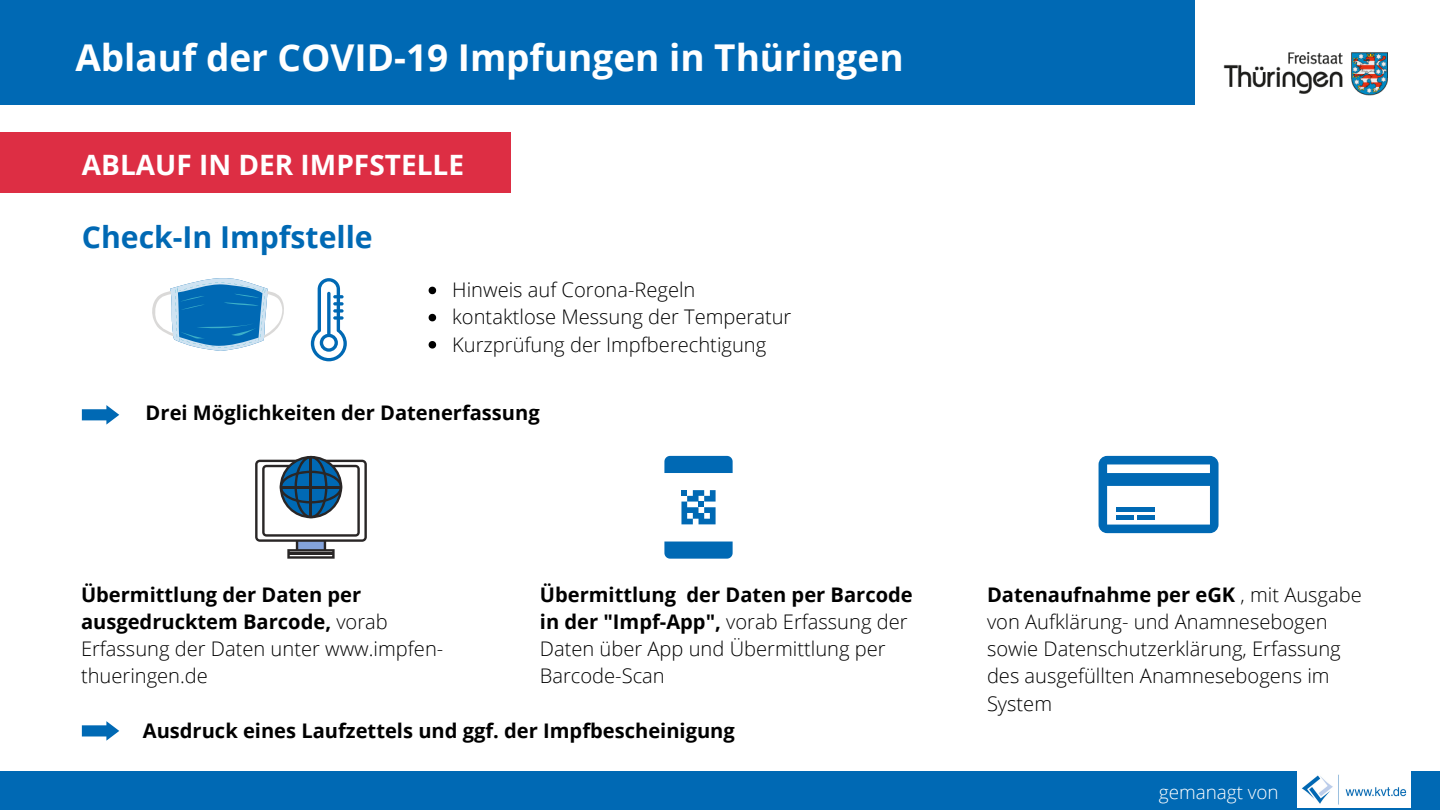
<style>
.page{position:relative;width:1440px;height:810px;background:#fff}
.page>*{position:absolute;margin:0;border:0;box-sizing:border-box;transform-origin:0 0}
.t1{font:700 37px "Open Sans";color:#fff}
.t2{font:700 30.2px "Open Sans";color:#0069b4}
.t3{font:700 28px "Open Sans";color:#fff}
.t4{font:300 20.1px/27.2px "Open Sans";color:#000}
.t5{font:700 20.1px "Open Sans";color:#000}
.t6{font:300 18.9px "Open Sans";color:#fff}
.s1{font-weight:700}
</style>
<div class="page">
<div style="left:0;top:0;width:1194px;height:104px;background:#0069b4"></div>
<img style="left:1223px;top:52px;width:165px;height:44px">
<div style="left:0;top:771px;width:1440px;height:39px;background:#0069b4"></div>
<img style="left:1298px;top:772px;width:113px;height:36px">
<div style="left:0;top:132px;width:510px;height:60px;background:#dd2e44"></div>
<svg style="left:664px;top:456px;width:69px;height:103px"></svg>
<svg style="left:152px;top:278px;width:132px;height:73px"></svg>
<svg style="left:311px;top:278px;width:36px;height:83px"></svg>
<svg style="left:1099px;top:456px;width:120px;height:77px"></svg>
<div style="left:1116px;top:507px;width:39px;height:5px;background:#0069b4"></div>
<hr style="left:1116px;top:516px;width:17px;height:4px;background:#0069b4">
<hr style="left:1137px;top:516px;width:18px;height:4px;background:#0069b4">
<svg style="left:255px;top:456px;width:112px;height:103px"></svg>
<hr style="left:310px;top:457px;width:2px;height:60px;background:#292626">
<hr style="left:281px;top:486px;width:60px;height:2px;background:#292626">
<hr style="left:289px;top:553px;width:44px;height:2px;background:#292626">
<svg style="left:82px;top:721px;width:37px;height:20px"></svg>
<svg style="left:429px;top:287px;width:7px;height:7px"></svg>
<svg style="left:429px;top:314px;width:7px;height:7px"></svg>
<svg style="left:429px;top:341px;width:7px;height:8px"></svg>
<svg style="left:82px;top:405px;width:37px;height:20px"></svg>
<h1 class="t1" style="left:75px;top:31px;width:830px">Ablauf der COVID-19 Impfungen in Thüringen</h1>
<h3 class="t3" style="left:82px;top:145px;width:384px">ABLAUF IN DER IMPFSTELLE</h3>
<h2 class="t2" style="left:82px;top:216px;width:292px">Check-In Impfstelle</h2>
<p class="t4" style="left:452px;top:276px;width:341px">Hinweis auf Corona-Regeln kontaktlose Messung der Temperatur<br>Kurzprüfung der Impfberechtigung</p>
<p class="t5" style="left:146px;top:399px;width:396px">Drei Möglichkeiten der Datenerfassung</p>
<p class="t4" style="left:81px;top:580px;width:364px"><span class="s1">Übermittlung der Daten per ausgedrucktem Barcode,</span> vorab<br>Erfassung der Daten unter www.impfen&shy;thueringen.de</p>
<p class="t5" style="left:143px;top:717px;width:594px">Ausdruck eines Laufzettels und ggf. der Impfbescheinigung</p>
<p class="t4" style="left:540px;top:580px;width:374px"><span class="s1">Übermittlung der Daten per Barcode in der "Impf-App",</span> vorab Erfassung der<br>Daten über App und Übermittlung per<br>Barcode-Scan</p>
<p class="t4" style="left:987px;top:580px;width:376px"><span class="s1">Datenaufnahme per eGK</span> , mit Ausgabe von Aufklärung- und Anamnesebogen sowie Datenschutzerklärung, Erfassung des ausgefüllten Anamnesebogens im<br>System</p>
<p class="t6" style="left:1159px;top:779px;width:121px">gemanagt von</p>
</div>
